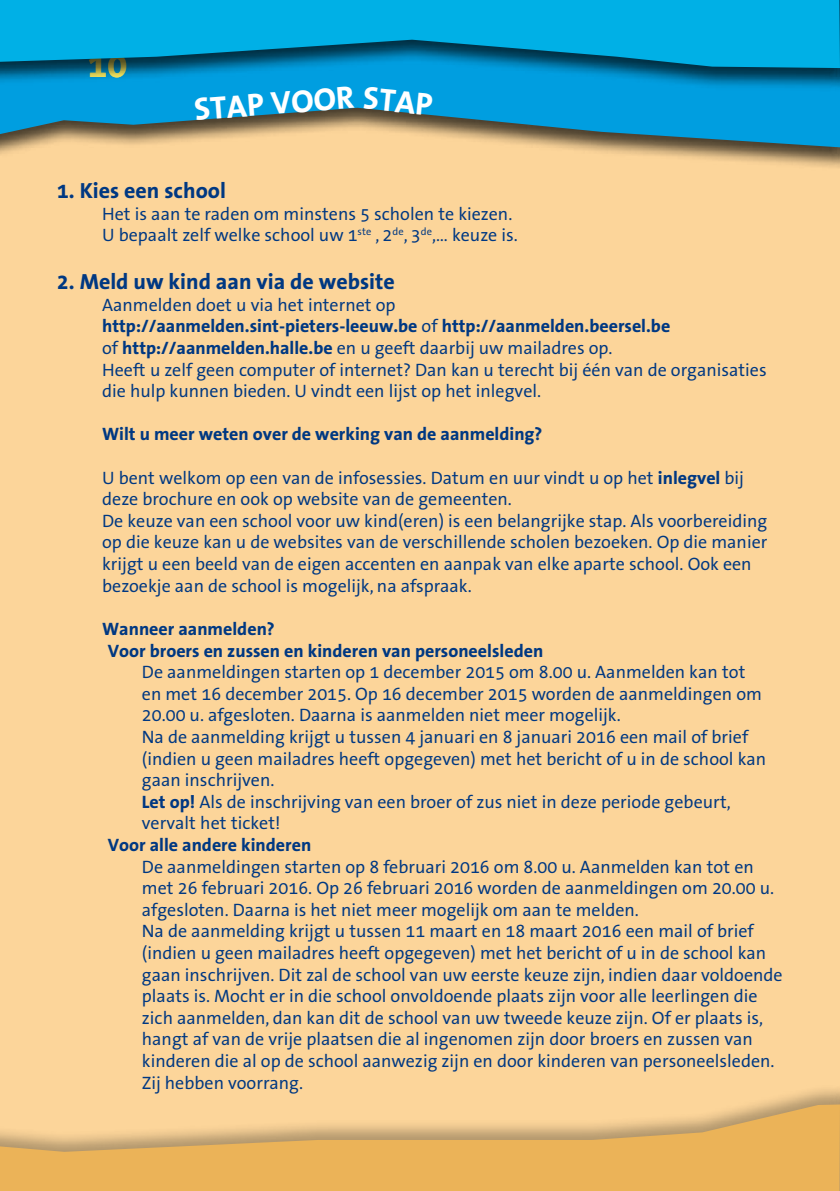
<style>
.page{position:relative;width:840px;height:1191px;background:#fff}
.page>*{position:absolute;margin:0;border:0;box-sizing:border-box;transform-origin:0 0}
.t1{font:700 36px "The Sans Office";color:#fff165}
.t2{font:700 32px "The Sans Office";color:#fff}
.t3{font:700 22px "The Sans Office";color:#003882}
.t4{font:18px/21.6px "The Sans Office";color:#003882}
.t5{font:700 18px/21.6px "The Sans Office";color:#003882}
.s1{font-weight:700}
</style>
<div class="page">
<div style="left:0;top:0;width:839px;height:1191px;background:#fcd59a"></div>
<svg style="left:839px;top:1104px;width:1px;height:87px"></svg>
<svg style="left:0;top:1104px;width:839px;height:87px;fill:#ebb358"></svg>
<svg style="left:0;top:92px;width:839px;height:76px"></svg>
<div style="left:827px;top:0;width:12px;height:115px;background:#009ee0"></div>
<svg style="left:839px;top:0;width:1px;height:204px"></svg>
<div style="left:0;top:0;width:839px;height:92px;background:#000;opacity:.7"></div>
<svg style="left:0;top:0;width:839px;height:68px;background:#009fd1"></svg>
<h1 class="t1" style="left:88px;top:45px;width:41px">10</h1>
<h2 class="t2" style="left:193px;top:92px;width:155px;rotate:-4deg">Stapvoor</h2>
<h2 class="t2" style="left:365px;top:81px;width:72px;rotate:6deg">stap</h2>
<p class="t3" style="left:57px;top:179px;width:171px">1. Kies een school</p>
<p class="t4" style="left:102px;top:203px;width:417px">Het is aan te raden om minstens 5 scholen te kiezen.<br>U bepaalt zelf welke school uw 1<sup>ste</sup> , 2<sup>de</sup>, 3<sup>de</sup>,… keuze is.</p>
<p class="t3" style="left:57px;top:270px;width:339px">2. Meld uw kind aan via de website</p>
<p class="t4" style="left:102px;top:295px;width:665px">Aanmelden doet u via het internet op<br><span class="s1">http://aanmelden.sint-pieters-leeuw.be</span> of <span class="s1">http://aanmelden.beersel.be<br></span>of <span class="s1">http://aanmelden.halle.be</span> en u geeft daarbij uw mailadres op.<br>Heeft u zelf geen computer of internet? Dan kan u terecht bij één van de organisaties die hulp kunnen bieden. U vindt een lijst op het inlegvel.</p>
<p class="t5" style="left:102px;top:424px;width:441px">Wilt u meer weten over de werking van de aanmelding?</p>
<p class="t4" style="left:102px;top:467px;width:666px">U bent welkom op een van de infosessies. Datum en uur vindt u op het <span class="s1">inlegvel</span> bij deze brochure en ook op website van de gemeenten.<br>De keuze van een school voor uw kind(eren) is een belangrijke stap. Als voorbereiding op die keuze kan u de websites van de verschillende scholen bezoeken. Op die manier krijgt u een beeld van de eigen accenten en aanpak van elke aparte school. Ook een bezoekje aan de school is mogelijk, na afspraak.</p>
<p class="t5" style="left:108px;top:618px;width:436px;text-indent:-6px">Wanneer aanmelden?<br>Voor broers en zussen en kinderen van personeelsleden</p>
<p class="t4" style="left:142px;top:662px;width:625px">De aanmeldingen starten op 1 december 2015 om 8.00 u. Aanmelden kan tot en met 16 december 2015. Op 16 december 2015 worden de aanmeldingen om 20.00 u. afgesloten. Daarna is aanmelden niet meer mogelijk.<br>Na de aanmelding krijgt u tussen 4 januari en 8 januari 2016 een mail of brief (indien u geen mailadres heeft opgegeven) met het bericht of u in de school kan gaan inschrijven.<br><span class="s1">Let op!</span> Als de inschrijving van een broer of zus niet in deze periode gebeurt, vervalt het ticket!</p>
<p class="t5" style="left:108px;top:834px;width:205px">Voor alle andere kinderen</p>
<p class="t4" style="left:142px;top:856px;width:642px">De aanmeldingen starten op 8 februari 2016 om 8.00 u. Aanmelden kan tot en met 26 februari 2016. Op 26 februari 2016 worden de aanmeldingen om 20.00 u. afgesloten. Daarna is het niet meer mogelijk om aan te melden.<br>Na de aanmelding krijgt u tussen 11 maart en 18 maart 2016 een mail of brief (indien u geen mailadres heeft opgegeven) met het bericht of u in de school kan gaan inschrijven. Dit zal de school van uw eerste keuze zijn, indien daar voldoende plaats is. Mocht er in die school onvoldoende plaats zijn voor alle leerlingen die zich aanmelden, dan kan dit de school van uw tweede keuze zijn. Of er plaats is, hangt af van de vrije plaatsen die al ingenomen zijn door broers en zussen van kinderen die al op de school aanwezig zijn en door kinderen van personeelsleden.<br>Zij hebben voorrang.</p>
</div>
